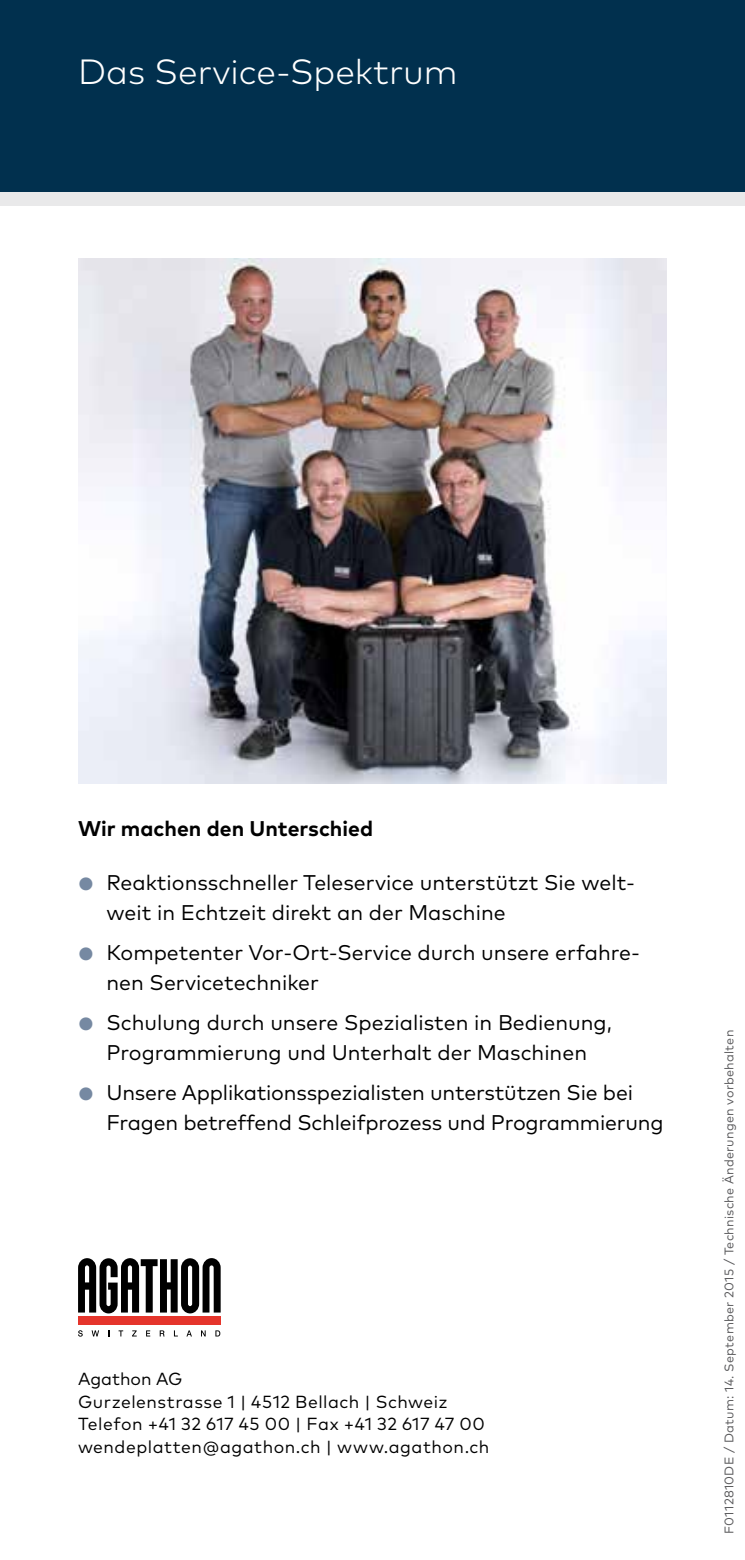
<style>
.page{position:relative;width:745px;height:1560px;background:#fff}
.page>*{position:absolute;margin:0;border:0;box-sizing:border-box;transform-origin:0 0}
.t1{font:300 35px "Mark OT";color:#fff}
.t2{font:21.25px/30px "Mark OT";color:#000}
.t3{font:700 21.25px "Mark OT";color:#000}
.t4{font:17.5px/22.5px "Mark OT";letter-spacing:.03em;color:#000}
.t5{font:12.5px "Mark OT";letter-spacing:.02em;color:#58585a}
.s1{font-size:17.5px;color:#7689a2}
</style>
<div class="page">
<div style="left:0;top:191px;width:744px;height:15px;background:#e9e9ea"></div>
<div style="left:0;top:0;width:744px;height:191px;background:#01304e"></div>
<img style="left:78px;top:259px;width:588px;height:524px">
<svg style="left:78px;top:1258px;width:142px;height:55px"></svg>
<div style="left:78px;top:1316px;width:142px;height:8px;background:#e5352c"></div>
<svg style="left:78px;top:1330px;width:5px;height:6px"></svg>
<svg style="left:91px;top:1330px;width:8px;height:6px"></svg>
<svg style="left:118px;top:1330px;width:5px;height:6px"></svg>
<svg style="left:132px;top:1330px;width:5px;height:6px"></svg>
<svg style="left:146px;top:1330px;width:4px;height:6px"></svg>
<svg style="left:160px;top:1330px;width:4px;height:6px"></svg>
<svg style="left:186px;top:1330px;width:6px;height:6px"></svg>
<svg style="left:201px;top:1330px;width:4px;height:6px"></svg>
<svg style="left:215px;top:1330px;width:5px;height:6px"></svg>
<h1 class="t1" style="left:78px;top:51px;width:381px">Das Service-Spektrum</h1>
<p class="t3" style="left:78px;top:814px;width:296px">Wir machen den Unterschied</p>
<p class="t2" style="left:106px;top:867px;width:530px;text-indent:-28px"><span class="s1">●</span> Reaktionsschneller Teleservice unterstützt Sie welt&shy;weit in Echtzeit direkt an der Maschine</p>
<p class="t2" style="left:106px;top:937px;width:535px;text-indent:-28px"><span class="s1">●</span> Kompetenter Vor-Ort-Service durch unsere erfahre&shy;nen Servicetechniker</p>
<p class="t2" style="left:78px;top:1007px;width:535px;text-align:center"><span class="s1">●</span> Schulung durch unsere Spezialisten in Bedienung,<br>Programmierung und Unterhalt der Maschinen</p>
<p class="t2" style="left:106px;top:1077px;width:558px;text-indent:-28px"><span class="s1">●</span> Unsere Applikationsspezialisten unterstützen Sie bei<br>Fragen betreffend Schleifprozess und Programmierung</p>
<p class="t4" style="left:78px;top:1367px;width:412px">Agathon AG<br>Gurzelenstrasse 1 | 4512 Bellach | Schweiz Telefon +41 32 617 45 00 | Fax +41 32 617 47 00 wendeplatten@agathon.ch | www.agathon.ch</p>
<p class="t5" style="left:721px;top:1533px;width:505px;rotate:-90deg">F0112810DE / Datum: 14. September 2015 / Technische Änderungen vorbehalten</p>
</div>
